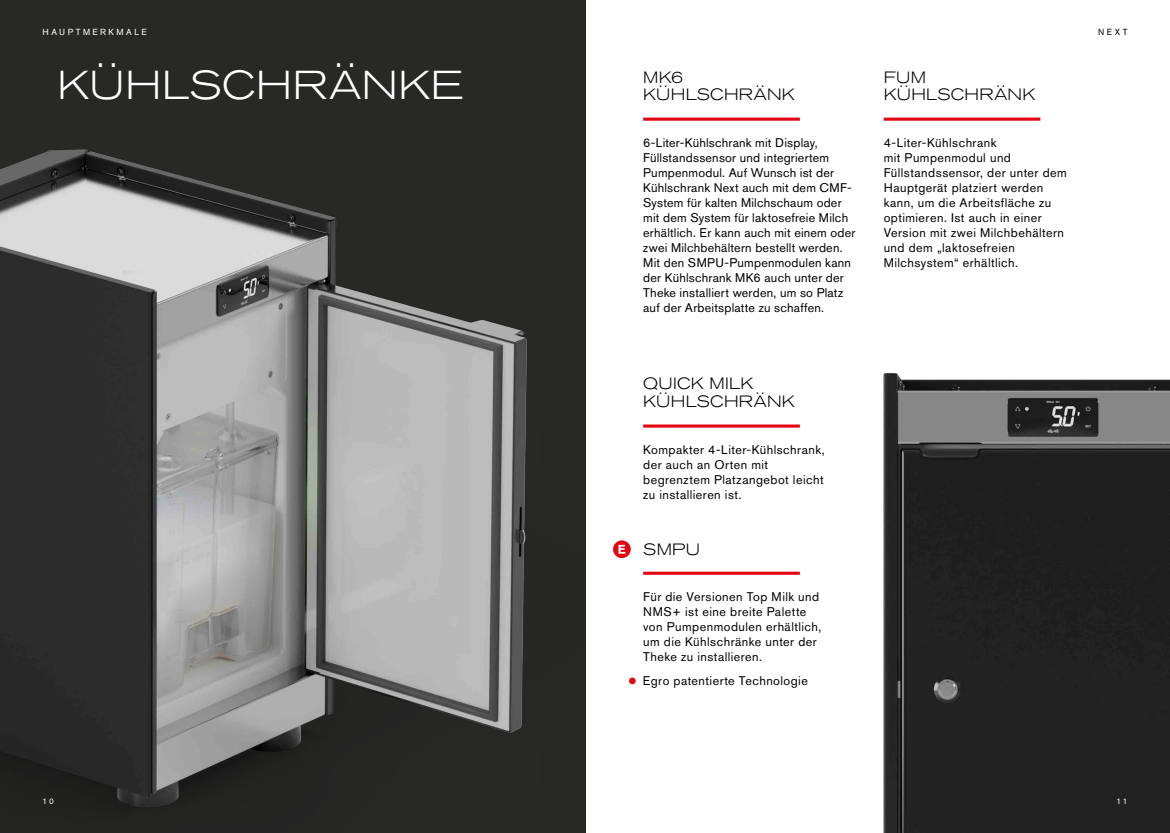
<style>
.page{position:relative;width:1170px;height:833px;background:#fff}
.page>*{position:absolute;margin:0;border:0;box-sizing:border-box;transform-origin:0 0}
.t1{font:300 expanded 40px "Akzidenz Grotesk BQ";letter-spacing:.02em;color:#fff}
.t2{font:300 expanded 16.25px/17.5px "Akzidenz Grotesk BQ";letter-spacing:.02em;color:#000}
.t3{font:12.5px/15px "Akzidenz Grotesk BQ";letter-spacing:.035em;color:#000}
.t4{font:8.75px "Akzidenz Grotesk BQ";letter-spacing:.28em;color:#fff}
.t5{font:8.75px "Akzidenz Grotesk BQ";color:#000}
.t6{font:8.12px "Akzidenz Grotesk BQ";color:#fff}
</style>
<div class="page">
<img style="left:0;top:1px;width:585px;height:832px">
<img style="left:883px;top:373px;width:286px;height:460px">
<hr style="left:643px;top:424px;width:156px;height:3px;background:#e30613">
<svg style="left:643px;top:571px;width:156px;height:4px"></svg>
<hr style="left:883px;top:118px;width:157px;height:3px;background:#e30613">
<hr style="left:643px;top:118px;width:156px;height:3px;background:#e30613">
<svg style="left:613px;top:540px;width:17px;height:18px"></svg>
<svg style="left:618px;top:545px;width:7px;height:8px"></svg>
<div style="left:629px;top:677px;width:6px;height:7px;background:#e30613;border-radius:50%"></div>
<p class="t4" style="left:43px;top:27px;width:106px">HAUPTMERKMALE</p>
<h1 class="t1" style="left:57px;top:62px;width:408px">KÜHLSCHRÄNKE</h1>
<h2 class="t2" style="left:883px;top:68px;width:153px">FUM<br>KÜHLSCHRÄNK</h2>
<p class="t3" style="left:883px;top:135px;width:185px">4-Liter-Kühlschrank<br>mit Pumpenmodul und<br>Füllstandssensor, der unter dem<br>Hauptgerät platziert werden kann, um die Arbeitsfläche zu optimieren. Ist auch in einer<br>Version mit zwei Milchbehältern und dem „laktosefreien<br>Milchsystem“ erhältlich.</p>
<h2 class="t2" style="left:643px;top:68px;width:153px">MK6<br>KÜHLSCHRÄNK</h2>
<p class="t3" style="left:643px;top:135px;width:214px">6-Liter-Kühlschrank mit Display, Füllstandssensor und integriertem Pumpenmodul. Auf Wunsch ist der Kühlschrank Next auch mit dem CMF-System für kalten Milchschaum oder mit dem System für laktosefreie Milch erhältlich. Er kann auch mit einem oder zwei Milchbehältern bestellt werden.<br>Mit den SMPU-Pumpenmodulen kann der Kühlschrank MK6 auch unter der Theke installiert werden, um so Platz auf der Arbeitsplatte zu schaffen.</p>
<h2 class="t2" style="left:643px;top:375px;width:153px">QUICK MILK<br>KÜHLSCHRÄNK</h2>
<p class="t3" style="left:643px;top:442px;width:183px">Kompakter 4-Liter-Kühlschrank, der auch an Orten mit begrenztem Platzangebot leicht zu installieren ist.</p>
<h2 class="t2" style="left:643px;top:540px;width:58px">SMPU</h2>
<p class="t3" style="left:643px;top:589px;width:180px">Für die Versionen Top Milk und<br>NMS+ ist eine breite Palette von Pumpenmodulen erhältlich, um die Kühlschränke unter der<br>Theke zu installieren.</p>
<p class="t3" style="left:642px;top:673px;width:166px">Egro patentierte Technologie</p>
<p class="t5" style="left:1097px;top:26px;width:31px">NEXT</p>
<p class="t6" style="left:43px;top:796px;width:13px">10</p>
<p class="t6" style="left:1116px;top:796px;width:12px">11</p>
</div>
